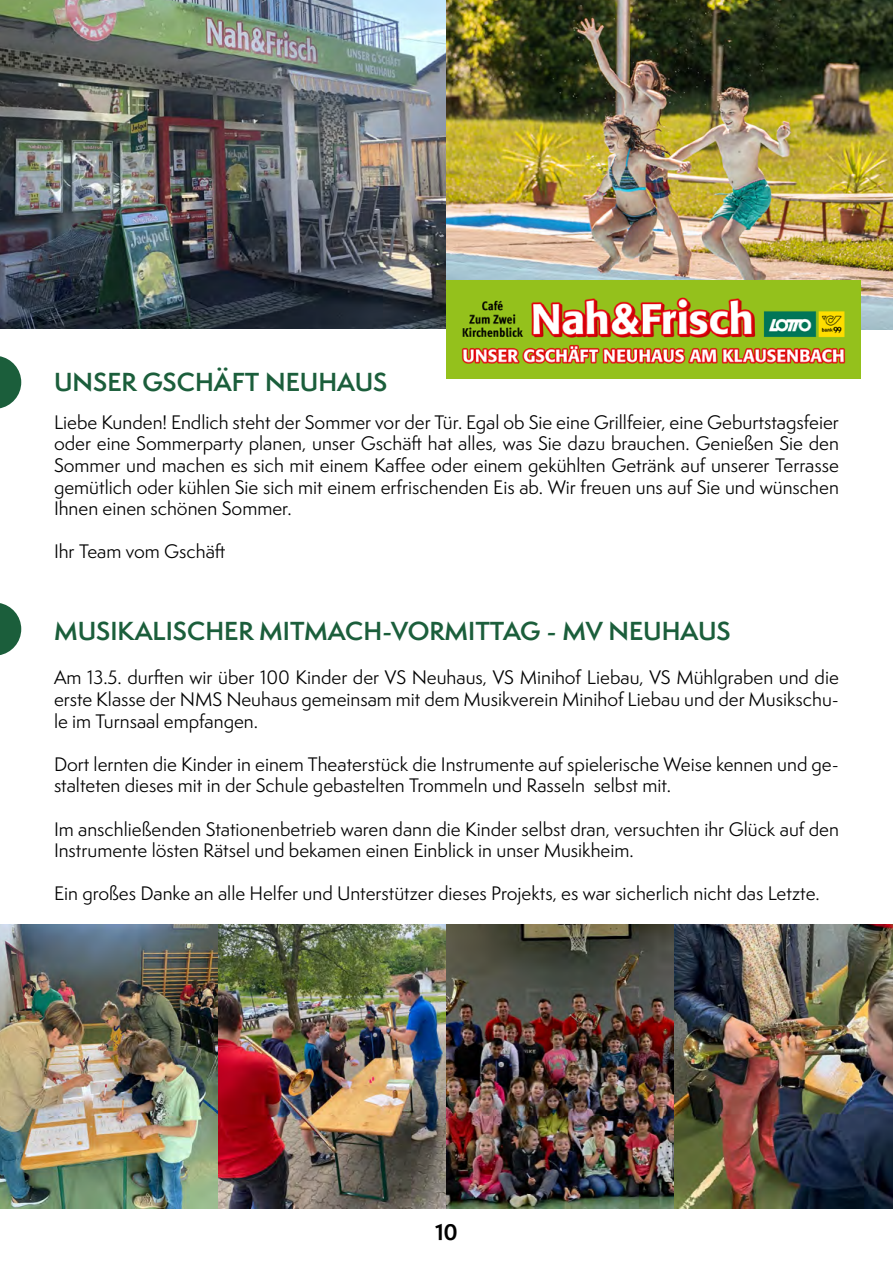
<style>
.page{position:relative;width:893px;height:1263px;background:#fff}
.page>*{position:absolute;margin:0;border:0;box-sizing:border-box;transform-origin:0 0}
.t1{font:600 24px "Semplicita Pro";color:#1b5e3b}
.t2{font:700 21px "Semplicita Pro";color:#000}
.t3{font:18px/21.6px "Semplicita Pro";color:#000;text-align:justify}
</style>
<div class="page">
<img style="left:0;top:0;width:446px;height:328px">
<svg style="left:0;top:603px;width:21px;height:52px"></svg>
<svg style="left:0;top:356px;width:21px;height:52px"></svg>
<img style="left:0;top:924px;width:893px;height:285px">
<img style="left:446px;top:0;width:447px;height:330px">
<img style="left:446px;top:280px;width:414px;height:99px">
<h1 class="t1" style="left:54px;top:364px;width:335px">UNSER GSCHÄFT NEUHAUS</h1>
<p class="t3" style="left:54px;top:411px;width:786px">Liebe Kunden! Endlich steht der Sommer vor der Tür. Egal ob Sie eine Grillfeier, eine Geburtstagsfeier oder eine Sommerparty planen, unser Gschäft hat alles, was Sie dazu brauchen. Genießen Sie den Sommer und machen es sich mit einem Kaffee oder einem gekühlten Getränk auf unserer Terrasse gemütlich oder kühlen Sie sich mit einem erfrischenden Eis ab. Wir freuen uns auf Sie und wünschen Ihnen einen schönen Sommer.</p>
<p class="t3" style="left:54px;top:540px;width:173px">Ihr Team vom Gschäft</p>
<h1 class="t1" style="left:54px;top:613px;width:678px">MUSIKALISCHER MITMACH-VORMITTAG - MV NEUHAUS</h1>
<p class="t3" style="left:54px;top:666px;width:786px">Am 13.5. durften wir über 100 Kinder der VS Neuhaus, VS Minihof Liebau, VS Mühlgraben und die erste Klasse der NMS Neuhaus gemeinsam mit dem Musikverein Minihof Liebau und der Musikschu&shy;le im Turnsaal empfangen.</p>
<p class="t3" style="left:54px;top:753px;width:786px">Dort lernten die Kinder in einem Theaterstück die Instrumente auf spielerische Weise kennen und ge&shy;stalteten dieses mit in der Schule gebastelten Trommeln und Rasseln selbst mit.</p>
<p class="t3" style="left:54px;top:818px;width:786px">Im anschließenden Stationenbetrieb waren dann die Kinder selbst dran, versuchten ihr Glück auf den<br>Instrumente lösten Rätsel und bekamen einen Einblick in unser Musikheim.</p>
<p class="t3" style="left:54px;top:882px;width:767px">Ein großes Danke an alle Helfer und Unterstützer dieses Projekts, es war sicherlich nicht das Letzte.</p>
<p class="t2" style="left:435px;top:1217px;width:24px">10</p>
</div>
